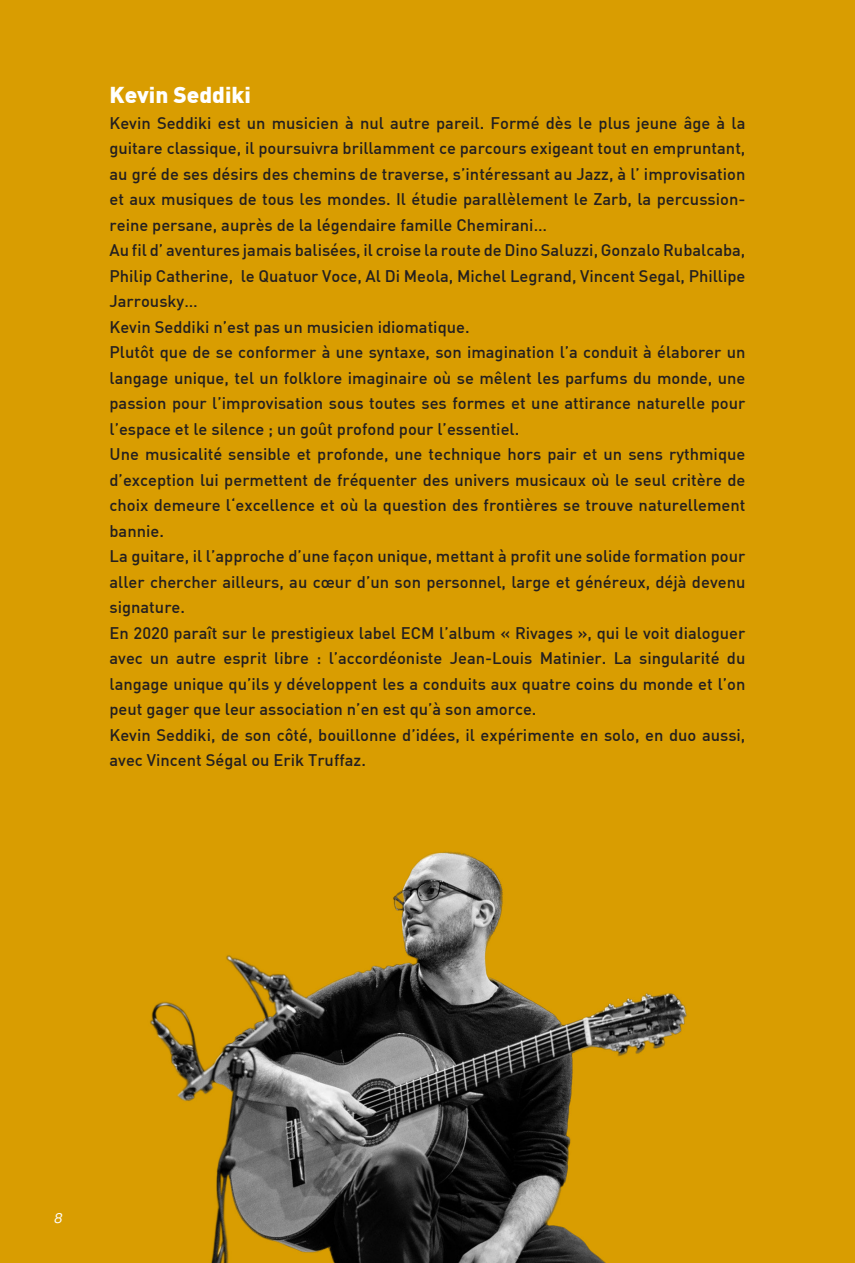
<style>
.page{position:relative;width:855px;height:1263px;background:#fff}
.page>*{position:absolute;margin:0;border:0;box-sizing:border-box;transform-origin:0 0}
.t1{font:900 22.5px "DIN";color:#fff}
.t2{font:500 16.5px/25.5px "DIN";color:#231f20}
.t3{font:italic 13.5px "Poppins";color:#fff}
</style>
<div class="page">
<img style="left:0;top:0;width:855px;height:1263px">
<h1 class="t1" style="left:109px;top:80px;width:143px">Kevin Seddiki</h1>
<p class="t2" style="left:109px;top:110px;width:637px">Kevin Seddiki est un musicien à nul autre pareil. Formé dès le plus jeune âge à la guitare classique, il poursuivra brillamment ce parcours exigeant tout en empruntant, au gré de ses désirs des chemins de traverse, s’intéressant au Jazz, à l’ improvisation et aux musiques de tous les mondes. Il étudie parallèlement le Zarb, la percussion&shy;reine persane, auprès de la légendaire famille Chemirani…<br>Au fil d’ aventures jamais balisées, il croise la route de Dino Saluzzi, Gonzalo Rubalcaba, Philip Catherine, le Quatuor Voce, Al Di Meola, Michel Legrand, Vincent Segal, Phillipe Jarrousky…<br>Kevin Seddiki n’est pas un musicien idiomatique.<br>Plutôt que de se conformer à une syntaxe, son imagination l’a conduit à élaborer un langage unique, tel un folklore imaginaire où se mêlent les parfums du monde, une passion pour l’improvisation sous toutes ses formes et une attirance naturelle pour l’espace et le silence ; un goût profond pour l’essentiel.<br>Une musicalité sensible et profonde, une technique hors pair et un sens rythmique d’exception lui permettent de fréquenter des univers musicaux où le seul critère de choix demeure l‘excellence et où la question des frontières se trouve naturellement bannie.<br>La guitare, il l’approche d’une façon unique, mettant à profit une solide formation pour aller chercher ailleurs, au cœur d’un son personnel, large et généreux, déjà devenu signature.<br>En 2020 paraît sur le prestigieux label ECM l’album « Rivages », qui le voit dialoguer avec un autre esprit libre : l’accordéoniste Jean-Louis Matinier. La singularité du langage unique qu’ils y développent les a conduits aux quatre coins du monde et l’on peut gager que leur association n’en est qu’à son amorce.<br>Kevin Seddiki, de son côté, bouillonne d’idées, il expérimente en solo, en duo aussi, avec Vincent Ségal ou Erik Truffaz.</p>
<p class="t3" style="left:54px;top:1210px;width:10px">8</p>
</div>
